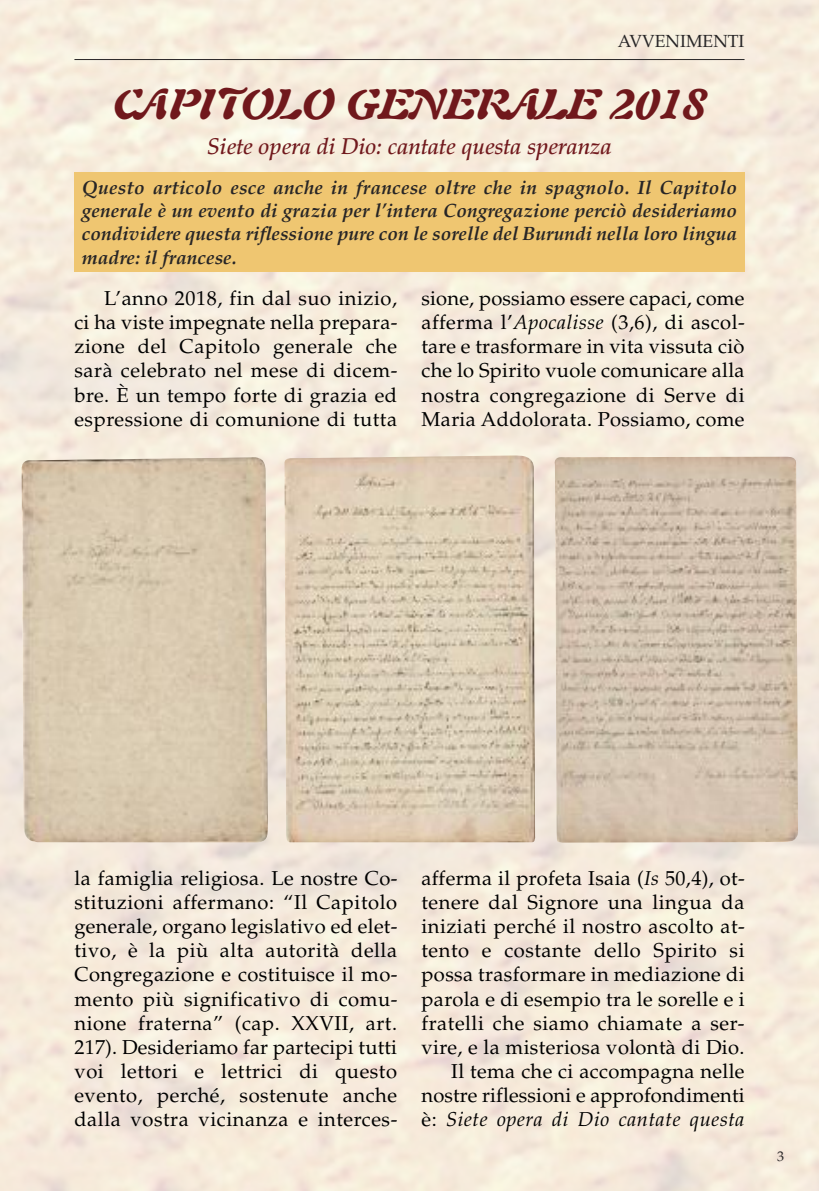
<style>
.page{position:relative;width:819px;height:1191px;background:#fff}
.page>*{position:absolute;margin:0;border:0;box-sizing:border-box;transform-origin:0 0}
.t1{font:italic 900 42px "Auriol LT Std";letter-spacing:-.01em;color:#70181c}
.t2{font:italic 500 22.75px "Palatino LT Std";color:#70181c}
.t3{font:20.12px/24.2px "Palatino LT Std";letter-spacing:.025em;color:#000;text-align:justify}
.t4{font:italic 700 19.25px/23.1px "Palatino LT Std";color:#272526;text-align:justify}
.t5{font:17.5px "Palatino LT Std";color:#272526}
.t6{font:14px "Palatino LT Std";color:#272526}
.s1{font-style:italic}
</style>
<div class="page">
<div style="left:74px;top:173px;width:670px;height:99px;background:#efc671"></div>
<hr style="left:74px;top:59px;width:670px;height:1px;background:#272526">
<img style="left:22px;top:457px;width:246px;height:385px">
<img style="left:284px;top:455px;width:251px;height:387px">
<img style="left:554px;top:457px;width:244px;height:385px">
<p class="t5" style="left:618px;top:35px;width:128px">AVVENIMENTI</p>
<h1 class="t1" style="left:113px;top:89px;width:594px">CAPITOLO GENERALE 2018</h1>
<p class="t2" style="left:207px;top:138px;width:406px">Siete opera di Dio: cantate questa speranza</p>
<p class="t4" style="left:82px;top:178px;width:656px">Questo articolo esce anche in francese oltre che in spagnolo. Il Capitolo generale è un evento di grazia per l’intera Congregazione perciò desideriamo condividere questa riflessione pure con le sorelle del Burundi nella loro lingua madre: il francese.</p>
<p class="t3" style="left:74px;top:288px;width:324px;text-indent:30px">L’anno 2018, fin dal suo inizio, ci ha viste impegnate nella prepara&shy;zione del Capitolo generale che sarà celebrato nel mese di dicem&shy;bre. È un tempo forte di grazia ed espressione di comunione di tutta</p>
<p class="t3" style="left:421px;top:288px;width:325px">sione, possiamo essere capaci, come afferma l’<span class="s1">Apocalisse</span> (3,6), di ascol&shy;tare e trasformare in vita vissuta ciò che lo Spirito vuole comunicare alla nostra congregazione di Serve di Maria Addolorata. Possiamo, come</p>
<p class="t3" style="left:74px;top:868px;width:324px">la famiglia religiosa. Le nostre Co&shy;stituzioni affermano: “Il Capitolo generale, organo legislativo ed elet&shy;tivo, è la più alta autorità della Congregazione e costituisce il mo&shy;mento più significativo di comu&shy;nione fraterna” (cap. XXVII, art.<br>217). Desideriamo far partecipi tutti voi lettori e lettrici di questo evento, perché, sostenute anche dalla vostra vicinanza e interces-</p>
<p class="t3" style="left:421px;top:868px;width:325px;text-align:right">afferma il profeta Isaia (<span class="s1">Is</span> 50,4), ot&shy;tenere dal Signore una lingua da iniziati perché il nostro ascolto at&shy;tento e costante dello Spirito si possa trasformare in mediazione di parola e di esempio tra le sorelle e i fratelli che siamo chiamate a ser&shy;vire, e la misteriosa volontà di Dio.<br>Il tema che ci accompagna nelle nostre riflessioni e approfondimenti è: <span class="s1">Siete opera di Dio cantate questa</span></p>
<p class="t6" style="left:777px;top:1151px;width:8px">3</p>
</div>
